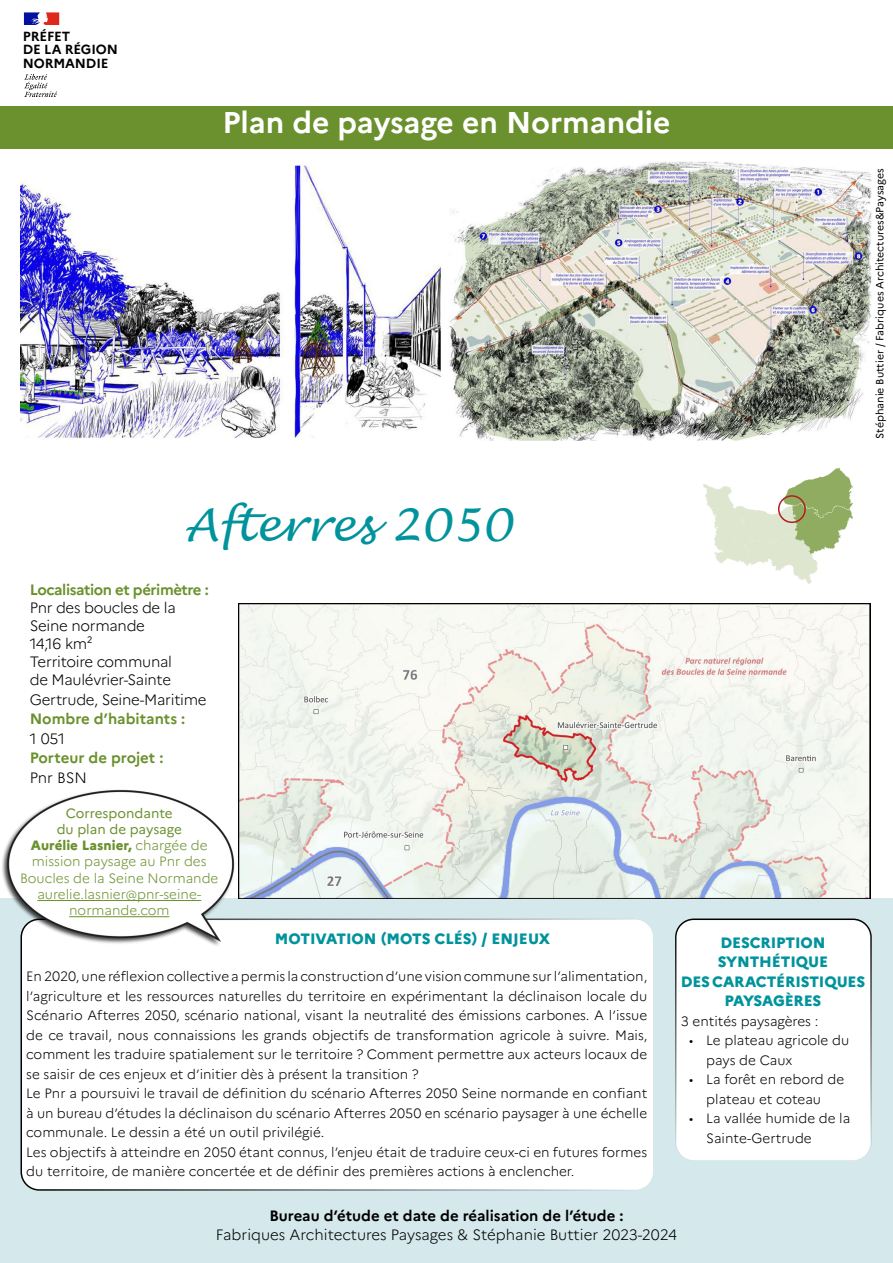
<style>
.page{position:relative;width:893px;height:1263px;background:#fff}
.page>*{position:absolute;margin:0;border:0;box-sizing:border-box;transform-origin:0 0}
.t1{font:italic 45px "Lucida Handwriting";color:#00939c}
.t2{font:700 30px "Marianne";color:#fff}
.t3{font:300 15px/18px "Marianne";letter-spacing:-.02em;color:#000}
.t4{font:800 15px/19.5px "Marianne";letter-spacing:-.01em;color:#00939c;text-align:center}
.t5{font:300 15px "Marianne";color:#000}
.t6{font:700 15px "Marianne";color:#000}
.t7{font:700 15px "Marianne";color:#6a912d}
.t8{font:700 15px "Marianne";letter-spacing:-.02em;color:#6a912d}
.t9{font:300 13.5px/19.5px "Marianne";color:#000}
.t10{font:300 13.5px/16.2px "Marianne";color:#6a912d;text-align:center}
.t11{font:700 13.2px/26.8px "Marianne";letter-spacing:-.01em;color:#000}
.t12{font:10.5px "Marianne";color:#000}
.s1{font-weight:400}
.s2{font-weight:800}
</style>
<div class="page">
<svg style="left:24px;top:74px;width:33px;height:23px"></svg>
<svg style="left:24px;top:12px;width:35px;height:13px"></svg>
<div style="left:0;top:899px;width:893px;height:364px;background:#d5e9ec"></div>
<div style="left:0;top:106px;width:893px;height:43px;background:#6a912d"></div>
<div style="left:676px;top:919px;width:195px;height:241px;background:#fff;border-radius:18px"></div>
<div style="left:675px;top:918px;width:197px;height:243px;border:2px solid #000;border-radius:18px"></div>
<svg style="left:703px;top:468px;width:150px;height:116px"></svg>
<div style="left:778px;top:495px;width:28px;height:28px;border:2px solid #af201f;border-radius:50%"></div>
<img style="left:238px;top:604px;width:632px;height:295px">
<div style="left:21px;top:919px;width:632px;height:271px;background:#fff;border-radius:18px"></div>
<div style="left:21px;top:918px;width:633px;height:273px;border:2px solid #000;border-radius:18px"></div>
<img style="left:0;top:789px;width:236px;height:159px">
<hr style="left:37px;top:900px;width:164px;height:1px;background:#6a912d">
<hr style="left:69px;top:916px;width:100px;height:1px;background:#6a912d">
<img style="left:21px;top:162px;width:850px;height:278px">
<p class="t11" style="left:23px;top:23px;width:87px">PRÉFET<br>NORMANDIE</p>
<p class="t11" style="left:23px;top:36px;width:96px">DE LA RÉGION</p>
<h2 class="t2" style="left:222px;top:99px;width:450px">Plan de paysage en Normandie</h2>
<p class="t12" style="left:872px;top:439px;width:272px;rotate:-90deg">Stéphanie Buttier / Fabriques Architectures&amp;Paysages</p>
<h1 class="t1" style="left:184px;top:497px;width:329px">Afterres 2050</h1>
<p class="t8" style="left:30px;top:578px;width:180px">Localisation et périmètre :</p>
<p class="t3" style="left:30px;top:598px;width:148px">Pnr des boucles de la<br>Seine normande<br>14,16 km²<br>Territoire communal de Maulévrier-Sainte</p>
<p class="t3" style="left:30px;top:689px;width:178px">Gertrude, Seine-Maritime</p>
<p class="t7" style="left:30px;top:707px;width:157px">Nombre d’habitants :</p>
<p class="t3" style="left:30px;top:728px;width:37px">1 051</p>
<p class="t7" style="left:30px;top:746px;width:135px">Porteur de projet :</p>
<p class="t3" style="left:30px;top:767px;width:59px">Pnr BSN</p>
<p class="t10" style="left:20px;top:804px;width:200px"><span class="s1">Correspondante<br>du plan de paysage<br></span><span class="s2">Aurélie Lasnier,</span> chargée de mission paysage au Pnr des<br>Boucles de la Seine Normande aurelie.lasnier@pnr-seine&shy;normande.com</p>
<p class="t4" style="left:275px;top:928px;width:277px">MOTIVATION (MOTS CLÉS) / ENJEUX</p>
<p class="t9" style="left:26px;top:966px;width:623px">En 2020, une réflexion collective a permis la construction d’une vision commune sur l’alimentation, l’agriculture et les ressources naturelles du territoire en expérimentant la déclinaison locale du Scénario Afterres 2050, scénario national, visant la neutralité des émissions carbones. A l’issue de ce travail, nous connaissions les grands objectifs de transformation agricole à suivre. Mais, comment les traduire spatialement sur le territoire ? Comment permettre aux acteurs locaux de se saisir de ces enjeux et d’initier dès à présent la transition ?<br>Le Pnr a poursuivi le travail de définition du scénario Afterres 2050 Seine normande en confiant à un bureau d’études la déclinaison du scénario Afterres 2050 en scénario paysager à une échelle communale. Le dessin a été un outil privilégié.<br>Les objectifs à atteindre en 2050 étant connus, l’enjeu était de traduire ceux-ci en futures formes du territoire, de manière concertée et de définir des premières actions à enclencher.</p>
<p class="t4" style="left:681px;top:931px;width:186px">DESCRIPTION<br>SYNTHÉTIQUE<br>DES CARACTÉRISTIQUES<br>PAYSAGÈRES</p>
<p class="t9" style="left:681px;top:1010px;width:139px">3 entités paysagères :</p>
<p class="t9" style="left:706px;top:1030px;width:144px;text-indent:-17px">• Le plateau agricole du pays de Caux</p>
<p class="t9" style="left:689px;top:1069px;width:156px;text-align:center">• La forêt en rebord de plateau et coteau</p>
<p class="t9" style="left:706px;top:1108px;width:146px;text-indent:-17px">• La vallée humide de la<br>Sainte-Gertrude</p>
<p class="t6" style="left:269px;top:1204px;width:355px">Bureau d’étude et date de réalisation de l’étude :</p>
<p class="t5" style="left:216px;top:1223px;width:463px">Fabriques Architectures Paysages &amp; Stéphanie Buttier 2023-2024</p>
</div>
